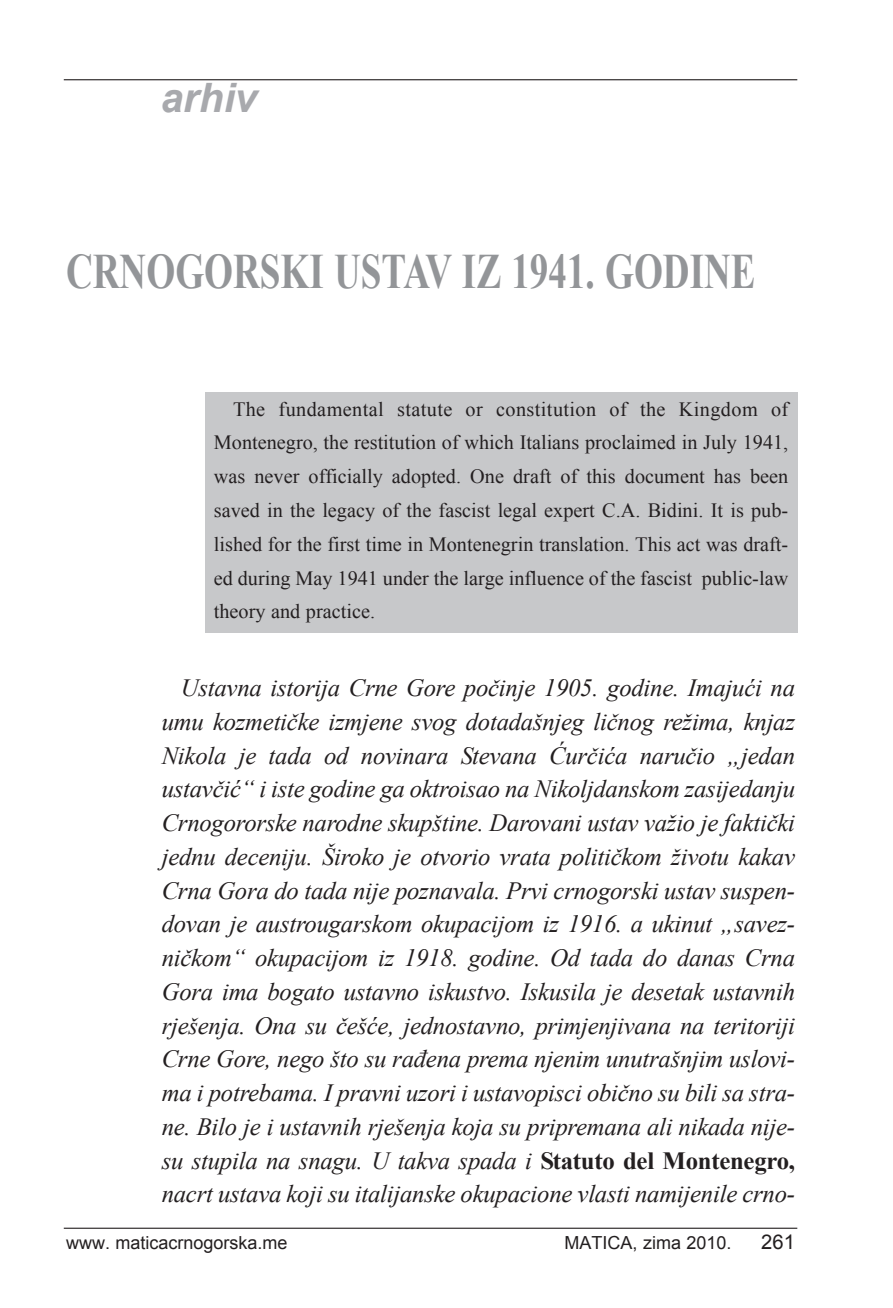
<style>
.page{position:relative;width:893px;height:1308px;background:#fff}
.page>*{position:absolute;margin:0;border:0;box-sizing:border-box;transform-origin:0 0}
.t1{font:700 49.5px "Times New Roman";color:#939598;scale:.75 1}
.t2{font:italic 700 40.5px "Arial";color:#a8a9ad}
.t3{font:italic 24.75px/33.8px "Times New Roman";letter-spacing:-.01em;color:#231f20;text-align:justify}
.t4{font:20.25px/33.8px "Times New Roman";color:#231f20;text-align:justify}
.t5{font:20.25px "Arial";color:#231f20}
.t6{font:18px "Arial";color:#231f20}
.s1{font-weight:700;font-style:normal}
</style>
<div class="page">
<hr style="left:64px;top:1227px;width:733px;height:1px;background:#231f20">
<hr style="left:64px;top:79px;width:733px;height:1px;background:#231f20">
<div style="left:205px;top:393px;width:592px;height:240px;background:#c7c8ca"></div>
<h2 class="t2" style="left:161px;top:75px;width:98px">arhiv</h2>
<h1 class="t1" style="left:66px;top:243px;width:921px">CRNOGORSKI USTAV IZ 1941. GODINE</h1>
<p class="t4" style="left:214px;top:392px;width:576px;text-indent:19px">The fundamental statute or constitution of the Kingdom of Montenegro, the restitution of which Italians proclaimed in July 1941, was never officially adopted. One draft of this document has been saved in the legacy of the fascist legal expert C.A. Bidini. It is pub&shy;lished for the first time in Montenegrin translation. This act was draft&shy;ed during May 1941 under the large influence of the fascist public-law theory and practice.</p>
<p class="t3" style="left:162px;top:670px;width:635px;text-indent:19px">Ustavna istorija Crne Gore počinje 1905. godine. Imajući na umu kozmetičke izmjene svog dotadašnjeg ličnog režima, knjaz Nikola je tada od novinara Stevana Ćurčića naručio „jedan ustavčić“ i iste godine ga oktroisao na Nikoljdanskom zasijedanju Crnogororske narodne skupštine. Darovani ustav važio je faktički jednu deceniju. Široko je otvorio vrata političkom životu kakav Crna Gora do tada nije poznavala. Prvi crnogorski ustav suspen&shy;dovan je austrougarskom okupacijom iz 1916. a ukinut „savez&shy;ničkom“ okupacijom iz 1918. godine. Od tada do danas Crna Gora ima bogato ustavno iskustvo. Iskusila je desetak ustavnih rješenja. Ona su češće, jednostavno, primjenjivana na teritoriji Crne Gore, nego što su rađena prema njenim unutrašnjim uslovi&shy;ma i potrebama. I pravni uzori i ustavopisci obično su bili sa stra&shy;ne. Bilo je i ustavnih rješenja koja su pripremana ali nikada nije&shy;su stupila na snagu. U takva spada i <span class="s1">Statuto del Montenegro, </span>nacrt ustava koji su italijanske okupacione vlasti namijenile crno-</p>
<p class="t6" style="left:66px;top:1232px;width:223px">www. maticacrnogorska.me</p>
<p class="t6" style="left:565px;top:1232px;width:169px">MATICA, zima 2010.</p>
<p class="t5" style="left:761px;top:1231px;width:35px">261</p>
</div>
